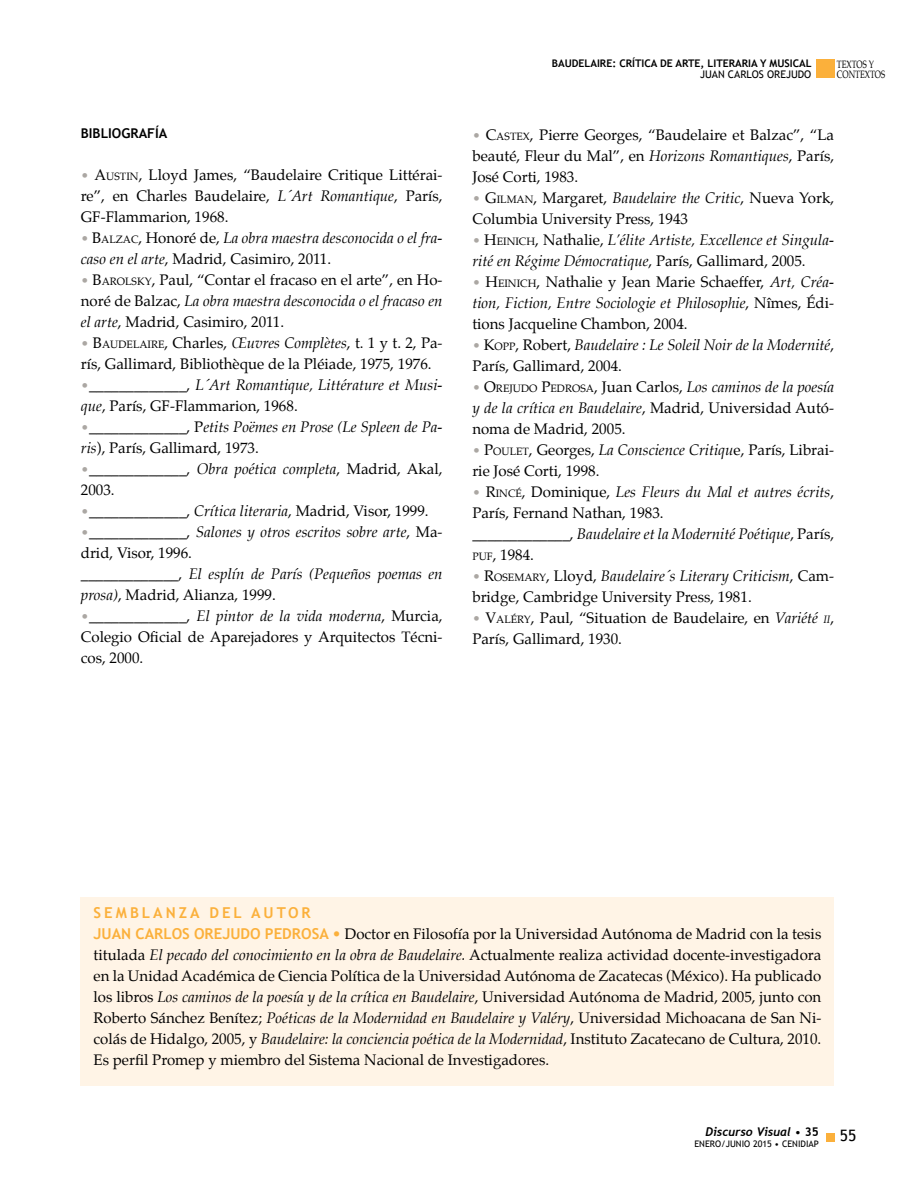
<style>
.page{position:relative;width:915px;height:1191px;background:#fff}
.page>*{position:absolute;margin:0;border:0;box-sizing:border-box;transform-origin:0 0}
.t1{font:15.75px "Trebuchet MS";color:#000}
.t2{font:15px/21px "Palatino";color:#000}
.t3{font:italic 15px/21px "Palatino";color:#000}
.t4{font:700 15px "Trebuchet MS";letter-spacing:.2em;color:#fbb03b}
.t5{font:700 13.5px "Trebuchet MS";color:#000}
.t6{font:italic 700 12px "Trebuchet";color:#000}
.t7{font:700 10.5px "Trebuchet MS";color:#000}
.t8{font:10.5px "Trebuchet MS";color:#000}
.t9{font:10.5px/10.9px "Palatino";color:#000;scale:.75 1}
.t10{font:9px "Trebuchet MS";color:#000}
.s1{font-size:13.5px;color:#aba7a3}
.s2{font-style:inherit}
.s3{font-size:10.5px}
.s4{font-style:italic}
.s5{font-style:normal;font-size:13.5px;color:#aba7a3}
.s6{font-style:normal}
.s7{font-style:normal;font-size:10.5px}
.s8{font-style:italic;font-size:10.5px}
.s9{font-family:"Trebuchet MS";font-weight:700;color:#fbb03b}
.s10{color:#fbb03b}
.s11{font-family:"Trebuchet MS";font-weight:400;font-style:normal}
.s12{font-family:"Trebuchet MS";font-style:normal}
</style>
<div class="page">
<div style="left:825px;top:1133px;width:8px;height:8px;background:#fbb03b"></div>
<div style="left:815px;top:60px;width:18px;height:18px;background:#fbb03b"></div>
<div style="left:81px;top:898px;width:752px;height:188px;background:#fff4e6"></div>
<p class="t5" style="left:81px;top:124px;width:88px">BIBLIOGRAFÍA</p>
<p class="t2" style="left:81px;top:164px;width:363px;text-align:justify"><span class="s1">•</span> <span class="s2">A</span><span class="s3">USTIN</span>, Lloyd James, “Baudelaire Critique Littérai&shy;re”, en Charles Baudelaire, <span class="s4">L´Art Romantique</span>, París, GF-Flammarion, 1968.</p>
<p class="t3" style="left:81px;top:227px;width:363px"><span class="s5">•</span> <span class="s6">B</span><span class="s7">ALZAC</span><span class="s6">, Honoré de,</span> La obra maestra desconocida o el fra&shy;caso en el arte<span class="s6">, Madrid, Casimiro, 2011.</span></p>
<p class="t2" style="left:81px;top:269px;width:363px;text-align:justify"><span class="s1">•</span> <span class="s2">B</span><span class="s3">AROLSKY</span>, Paul, “Contar el fracaso en el arte”, en Ho&shy;noré de Balzac, <span class="s4">La obra maestra desconocida o el fracaso en el arte</span>, Madrid, Casimiro, 2011.</p>
<p class="t2" style="left:81px;top:332px;width:363px"><span class="s1">•</span> <span class="s2">B</span><span class="s3">AUDELAIRE</span>, Charles, <span class="s4">Œuvres Complètes</span>, t. 1 y t. 2, Pa&shy;rís, Gallimard, Bibliothèque de la Pléiade, 1975, 1976.</p>
<p class="t2" style="left:81px;top:374px;width:363px"><span class="s1">•</span>_____________, <span class="s4">L´Art Romantique, Littérature et Musi&shy;que</span>, París, GF-Flammarion, 1968.</p>
<p class="t2" style="left:81px;top:416px;width:363px"><span class="s1">•</span>_____________, P<span class="s4">etits Poëmes en Prose (Le Spleen de Pa&shy;ris</span>), París, Gallimard, 1973.</p>
<p class="t2" style="left:81px;top:458px;width:363px"><span class="s1">•</span>_____________, <span class="s4">Obra poética completa</span>, Madrid, Akal,<br>2003.</p>
<p class="t2" style="left:81px;top:500px;width:349px"><span class="s1">•</span>_____________, <span class="s4">Crítica literaria</span>, Madrid, Visor, 1999.</p>
<p class="t2" style="left:81px;top:521px;width:363px"><span class="s1">•</span>_____________, <span class="s4">Salones y otros escritos sobre arte</span>, Ma&shy;drid, Visor, 1996.<br>_____________, <span class="s4">El esplín de París (Pequeños poemas en prosa)</span>, Madrid, Alianza, 1999.</p>
<p class="t2" style="left:81px;top:605px;width:363px;text-align:justify"><span class="s1">•</span>_____________, <span class="s4">El pintor de la vida moderna</span>, Murcia, Colegio Oficial de Aparejadores y Arquitectos Técni&shy;cos, 2000.</p>
<p class="t7" style="left:551px;top:57px;width:261px">BAUDELAIRE: CRÍTICA DE ARTE, LITERARIA Y MUSICAL</p>
<p class="t8" style="left:699px;top:68px;width:113px">JUAN CARLOS OREJUDO</p>
<p class="t9" style="left:836px;top:58px;width:66px">TEXTOS Y<br>CONTEXTOS</p>
<p class="t2" style="left:472px;top:124px;width:363px;text-align:justify"><span class="s1">•</span> <span class="s2">C</span><span class="s3">ASTEX</span>, Pierre Georges, “Baudelaire et Balzac”, “La beauté, Fleur du Mal”, en <span class="s4">Horizons Romantiques</span>, París, José Corti, 1983.</p>
<p class="t2" style="left:472px;top:187px;width:363px"><span class="s1">•</span> <span class="s2">G</span><span class="s3">ILMAN</span>, Margaret, <span class="s4">Baudelaire the Critic</span>, Nueva York,<br>Columbia University Press, 1943</p>
<p class="t3" style="left:472px;top:229px;width:363px"><span class="s5">•</span> <span class="s6">H</span><span class="s7">EINICH</span><span class="s6">, Nathalie,</span> L’élite Artiste, Excellence et Singula&shy;rité en Régime Démocratique<span class="s6">, París, Gallimard, 2005.</span></p>
<p class="t2" style="left:472px;top:271px;width:363px;text-align:justify"><span class="s1">•</span> <span class="s2">H</span><span class="s3">EINICH</span>, Nathalie y Jean Marie Schaeffer, <span class="s4">Art, Créa&shy;tion, Fiction, Entre Sociologie et Philosophie</span>, Nîmes, Édi&shy;tions Jacqueline Chambon, 2004.</p>
<p class="t3" style="left:472px;top:334px;width:363px"><span class="s5">•</span> <span class="s6">K</span><span class="s7">OPP</span><span class="s6">, Robert,</span> Baudelaire : Le Soleil Noir de la Modernité<span class="s6">,<br>París, Gallimard, 2004.</span></p>
<p class="t2" style="left:472px;top:376px;width:363px;text-align:justify"><span class="s1">•</span> <span class="s2">O</span><span class="s3">REJUDO</span> <span class="s2">P</span><span class="s3">EDROSA</span>, Juan Carlos, <span class="s4">Los caminos de la poesía y de la crítica en Baudelaire</span>, Madrid, Universidad Autó&shy;noma de Madrid, 2005.</p>
<p class="t2" style="left:472px;top:439px;width:363px"><span class="s1">•</span> <span class="s2">P</span><span class="s3">OULET</span>, Georges, <span class="s4">La Conscience Critiqu</span>e, París, Librai&shy;rie José Corti, 1998.</p>
<p class="t2" style="left:472px;top:481px;width:363px"><span class="s1">•</span> <span class="s2">R</span><span class="s3">INCÉ</span>, Dominique, <span class="s4">Les Fleurs du Mal et autres écrits</span>, París, Fernand Nathan, 1983.<br>_____________, <span class="s4">Baudelaire et la Modernité Poétique</span>, París, <span class="s3">PUF</span>, 1984.</p>
<p class="t2" style="left:472px;top:565px;width:363px"><span class="s1">•</span> <span class="s2">R</span><span class="s3">OSEMARY</span>, Lloyd, <span class="s4">Baudelaire´s Literary Criticism</span>, Cam&shy;bridge, Cambridge University Press, 1981.</p>
<p class="t2" style="left:472px;top:607px;width:363px"><span class="s1">•</span> <span class="s2">V</span><span class="s3">ALÉRY</span>, Paul, “Situation de Baudelaire, en <span class="s4">Variété</span> <span class="s8">ii</span>,<br>París, Gallimard, 1930.</p>
<p class="t4" style="left:94px;top:903px;width:218px">SEMB LANZA DEL AUTOR</p>
<p class="t2" style="left:94px;top:923px;width:729px;text-align:justify"><span class="s9">JUAN CARLOS OREJUDO PEDROSA</span> <span class="s10">•</span> Doctor en Filosofía por la Universidad Autónoma de Madrid con la tesis titulada <span class="s4">El pecado del conocimiento en la obra de Baudelaire.</span> Actualmente realiza actividad docente-investigadora en la Unidad Académica de Ciencia Política de la Universidad Autónoma de Zacatecas (México). Ha publicado los libros <span class="s4">Los caminos de la poesía y de la crítica en Baudelaire</span>, Universidad Autónoma de Madrid, 2005, junto con Roberto Sánchez Benítez; <span class="s4">Poéticas de la Modernidad en Baudelaire y Valéry</span>, Universidad Michoacana de San Ni&shy;colás de Hidalgo, 2005, y <span class="s4">Baudelaire: la conciencia poética de la Modernidad</span>, Instituto Zacatecano de Cultura, 2010.<br>Es perfil Promep y miembro del Sistema Nacional de Investigadores.</p>
<p class="t6" style="left:705px;top:1124px;width:115px">Discurso Visual <span class="s11">•</span> <span class="s12">35</span></p>
<p class="t10" style="left:694px;top:1138px;width:126px">ENERO/JUNIO 2015 • CENI DIAP</p>
<p class="t1" style="left:839px;top:1126px;width:18px">55</p>
</div>
